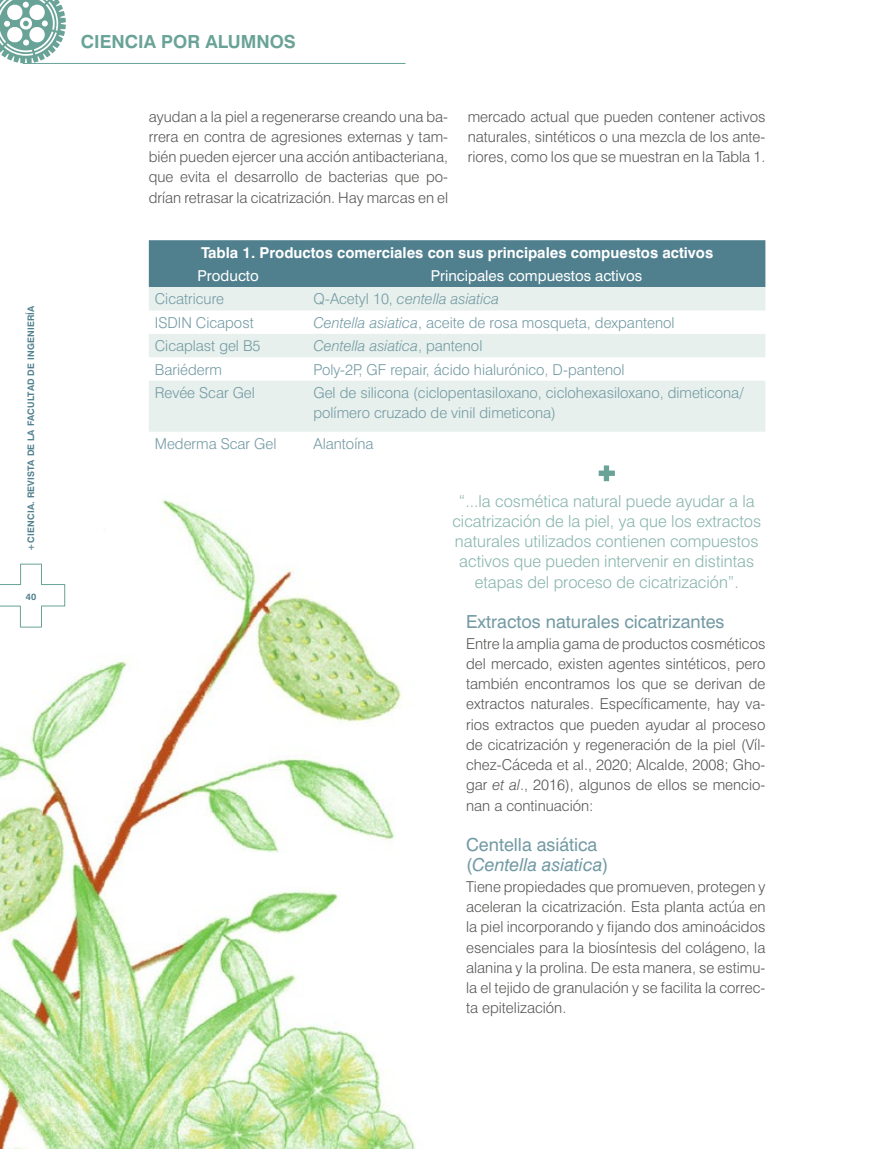
<style>
.page{position:relative;width:893px;height:1149px;background:#fff}
.page>*{position:absolute;margin:0;border:0;box-sizing:border-box;transform-origin:0 0}
.t1{font:18px "Swiss 721 Roman";color:#739aa4}
.t2{font:italic 18px "Swiss 721";color:#739aa4}
.t3{font:700 18px "Swiss 721";color:#69a397}
.t4{font:300 16.5px/20.2px "Swiss 721";color:#87b5ac;text-align:center}
.t5{font:300 15px/20.2px "Swiss 721";color:#575756;text-align:justify}
.t6{font:300 15px/20.2px "Swiss 721";color:#739aa4}
.t7{font:700 15px "Swiss 721";color:#fff}
.t8{font:italic 300 15px "Swiss 721";color:#739aa4}
.t9{font:15px "Swiss 721 Roman";color:#fff}
.t10{font:700 9.15px "Swiss 721";color:#50808e}
.t11{font:700 9px "Swiss 721";letter-spacing:.02em;color:#50808e}
.s1{font-style:normal}
.s2{font-style:italic}
.s3{font-family:"Swiss 721 Roman";font-style:normal}
</style>
<div class="page">
<img style="left:0;top:499px;width:415px;height:649px">
<div style="left:149px;top:240px;width:616px;height:47px;background:#50808e"></div>
<svg style="left:149px;top:287px;width:616px;height:144px;fill:#e7f0ec"></svg>
<svg style="left:599px;top:465px;width:16px;height:16px"></svg>
<svg style="left:0;top:563px;width:65px;height:64px"></svg>
<svg style="left:0;top:0;width:66px;height:63px"></svg>
<hr style="left:23px;top:63px;width:382px;height:1px;background:#69a397">
<p class="t11" style="left:26px;top:550px;width:246px;rotate:-90deg">+CIENCIA. REVISTA DE LA FACULTAD DE INGENIERÍA</p>
<p class="t10" style="left:26px;top:590px;width:12px">40</p>
<p class="t3" style="left:81px;top:31px;width:217px">CIENCIA POR ALUMNOS</p>
<p class="t5" style="left:149px;top:106px;width:301px">ayudan a la piel a regenerarse creando una ba&shy;rrera en contra de agresiones externas y tam&shy;bién pueden ejercer una acción antibacteriana, que evita el desarrollo de bacterias que po&shy;drían retrasar la cicatrización. Hay marcas en el</p>
<p class="t5" style="left:468px;top:106px;width:299px">mercado actual que pueden contener activos naturales, sintéticos o una mezcla de los ante&shy;riores, como los que se muestran en la Tabla 1.</p>
<p class="t7" style="left:201px;top:243px;width:514px">Tabla 1. Productos comerciales con sus principales compuestos activos</p>
<p class="t9" style="left:197px;top:266px;width:63px">Producto</p>
<p class="t9" style="left:431px;top:266px;width:213px">Principales compuestos activos</p>
<p class="t6" style="left:155px;top:289px;width:71px">Cicatricure</p>
<p class="t8" style="left:313px;top:290px;width:187px"><span class="s1">Q-Acetyl 10,</span> centella asiatica</p>
<p class="t6" style="left:155px;top:312px;width:100px">ISDIN Cicapost</p>
<p class="t6" style="left:313px;top:312px;width:363px"><span class="s2">Centella asiatica</span>, aceite de rosa mosqueta, dexpantenol</p>
<p class="t6" style="left:155px;top:335px;width:107px">Cicaplast gel B5</p>
<p class="t8" style="left:313px;top:337px;width:170px">Centella asiatica<span class="s1">, pantenol</span></p>
<p class="t6" style="left:155px;top:359px;width:69px">Bariéderm</p>
<p class="t6" style="left:313px;top:359px;width:313px">Poly-2P, GF repair, ácido hialurónico, D-pantenol</p>
<p class="t6" style="left:155px;top:382px;width:102px">Revée Scar Gel</p>
<p class="t6" style="left:313px;top:382px;width:432px">Gel de silicona (ciclopentasiloxano, ciclohexasiloxano, dimeticona/ polímero cruzado de vinil dimeticona)</p>
<p class="t6" style="left:155px;top:433px;width:123px">Mederma Scar Gel</p>
<p class="t6" style="left:313px;top:433px;width:62px">Alantoína</p>
<p class="t4" style="left:452px;top:490px;width:310px">“...la cosmética natural puede ayudar a la cicatrización de la piel, ya que los extractos naturales utilizados contienen compuestos activos que pueden intervenir en distintas etapas del proceso de cicatrización”.</p>
<p class="t1" style="left:466px;top:610px;width:260px">Extractos naturales cicatrizantes</p>
<p class="t5" style="left:466px;top:632px;width:301px">Entre la amplia gama de productos cosméticos del mercado, existen agentes sintéticos, pero también encontramos los que se derivan de extractos naturales. Específicamente, hay va&shy;rios extractos que pueden ayudar al proceso de cicatrización y regeneración de la piel (Víl&shy;chez-Cáceda et al., 2020; Alcalde, 2008; Gho&shy;gar <span class="s2">et al</span>., 2016), algunos de ellos se mencio&shy;nan a continuación:</p>
<p class="t1" style="left:466px;top:833px;width:133px">Centella asiática</p>
<p class="t2" style="left:466px;top:853px;width:144px"><span class="s3">(</span>Centella asiatica<span class="s3">)</span></p>
<p class="t5" style="left:466px;top:875px;width:301px">Tiene propiedades que promueven, protegen y aceleran la cicatrización. Esta planta actúa en la piel incorporando y fijando dos aminoácidos esenciales para la biosíntesis del colágeno, la alanina y la prolina. De esta manera, se estimu&shy;la el tejido de granulación y se facilita la correc&shy;ta epitelización.</p>
</div>
